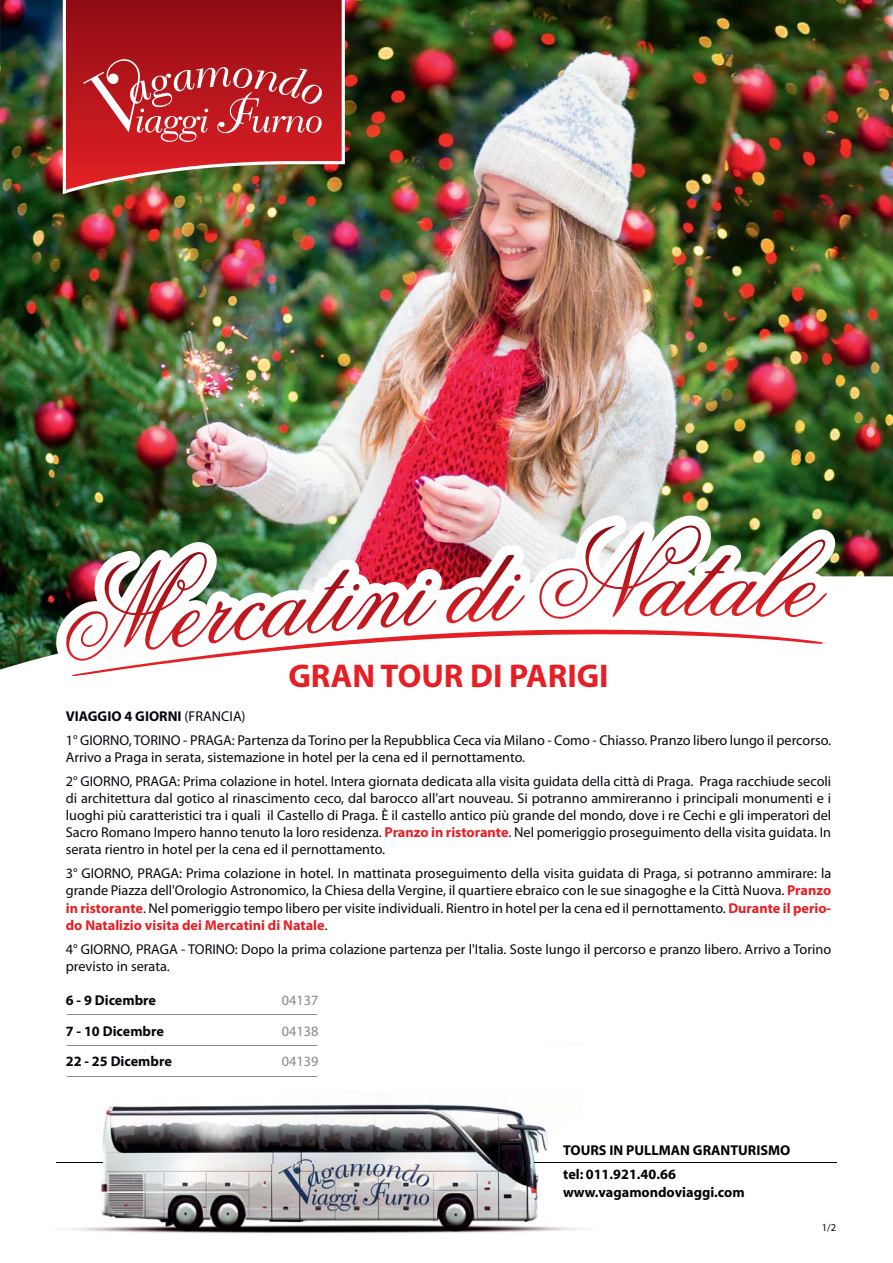
<style>
.page{position:relative;width:893px;height:1263px;background:#fff}
.page>*{position:absolute;margin:0;border:0;box-sizing:border-box;transform-origin:0 0}
.t1{font:700 33px "Myriad";color:#e61f24}
.t2{font:14.25px/17.1px "Myriad Pro";color:#05070d}
.t3{font:700 14.25px/24px "Myriad";color:#000104}
.t4{font:700 14.25px "Myriad Pro";color:#05070d}
.t5{font:14.25px "Myriad Pro";color:#84888c}
.t6{font:13.5px "Arial";color:#84888c;scale:19.73 1}
.t7{font:10.5px "Myriad Pro";color:#05070d}
.s1{font-weight:700}
.s2{font-weight:700;color:#e61f24}
</style>
<div class="page">
<img style="left:0;top:0;width:893px;height:670px">
<img style="left:56px;top:1104px;width:781px;height:130px">
<hr style="left:57px;top:1162px;width:46px;height:1px;background:#000104">
<hr style="left:534px;top:1162px;width:302px;height:1px;background:#000104">
<img style="left:56px;top:515px;width:781px;height:155px">
<img style="left:72px;top:525px;width:755px;height:151px">
<img style="left:63px;top:0;width:282px;height:194px">
<svg style="left:66px;top:0;width:276px;height:190px;background:#a32522"></svg>
<svg style="left:83px;top:56px;width:239px;height:86px;background:#c53b40"></svg>
<h1 class="t1" style="left:288px;top:663px;width:322px">GRAN TOUR DI PARIGI</h1>
<p class="t2" style="left:66px;top:705px;width:767px;line-height:24px"><span class="s1">VIAGGIO 4 GIORNI</span> (FRANCIA)<br>1° GIORNO, TORINO - PRAGA: Partenza da Torino per la Repubblica Ceca via Milano - Como - Chiasso. Pranzo libero lungo il percorso.</p>
<p class="t2" style="left:66px;top:747px;width:767px;line-height:24px">Arrivo a Praga in serata, sistemazione in hotel per la cena ed il pernottamento.<br>2° GIORNO, PRAGA: Prima colazione in hotel. Intera giornata dedicata alla visita guidata della città di Praga. Praga racchiude secoli</p>
<p class="t2" style="left:66px;top:791px;width:767px;text-align:justify">di architettura dal gotico al rinascimento ceco, dal barocco all'art nouveau. Si potranno ammireranno i principali monumenti e i luoghi più caratteristici tra i quali il Castello di Praga. È il castello antico più grande del mondo, dove i re Cechi e gli imperatori del Sacro Romano Impero hanno tenuto la loro residenza. <span class="s2">Pranzo in ristorante</span>. Nel pomeriggio proseguimento della visita guidata. In serata rientro in hotel per la cena ed il pernottamento.</p>
<p class="t2" style="left:66px;top:866px;width:767px;text-align:justify">3° GIORNO, PRAGA: Prima colazione in hotel. In mattinata proseguimento della visita guidata di Praga, si potranno ammirare: la grande Piazza dell'Orologio Astronomico, la Chiesa della Vergine, il quartiere ebraico con le sue sinagoghe e la Città Nuova. <span class="s2">Pranzo in ristorante</span>. Nel pomeriggio tempo libero per visite individuali. Rientro in hotel per la cena ed il pernottamento. <span class="s2">Durante il perio&shy;do Natalizio visita dei Mercatini di Natale</span>.</p>
<p class="t2" style="left:66px;top:942px;width:767px">4° GIORNO, PRAGA - TORINO: Dopo la prima colazione partenza per l'Italia. Soste lungo il percorso e pranzo libero. Arrivo a Torino previsto in serata.</p>
<p class="t4" style="left:66px;top:992px;width:92px">6 - 9 Dicembre</p>
<p class="t5" style="left:282px;top:995px;width:38px">04137</p>
<p class="t6" style="left:59px;top:1036px;width:15px">―</p>
<p class="t6" style="left:59px;top:1006px;width:15px">―</p>
<p class="t4" style="left:66px;top:1022px;width:100px">7 - 10 Dicembre</p>
<p class="t5" style="left:282px;top:1025px;width:38px">04138</p>
<p class="t6" style="left:59px;top:1067px;width:15px">―</p>
<p class="t4" style="left:66px;top:1053px;width:108px">22 - 25 Dicembre</p>
<p class="t5" style="left:282px;top:1056px;width:38px">04139</p>
<p class="t3" style="left:563px;top:1139px;width:229px">TOURS IN PULLMAN GRANTURISMO tel: 011.921.40.66</p>
<p class="t3" style="left:563px;top:1181px;width:183px">www.vagamondoviaggi.com</p>
<p class="t7" style="left:822px;top:1223px;width:16px">1/2</p>
</div>
